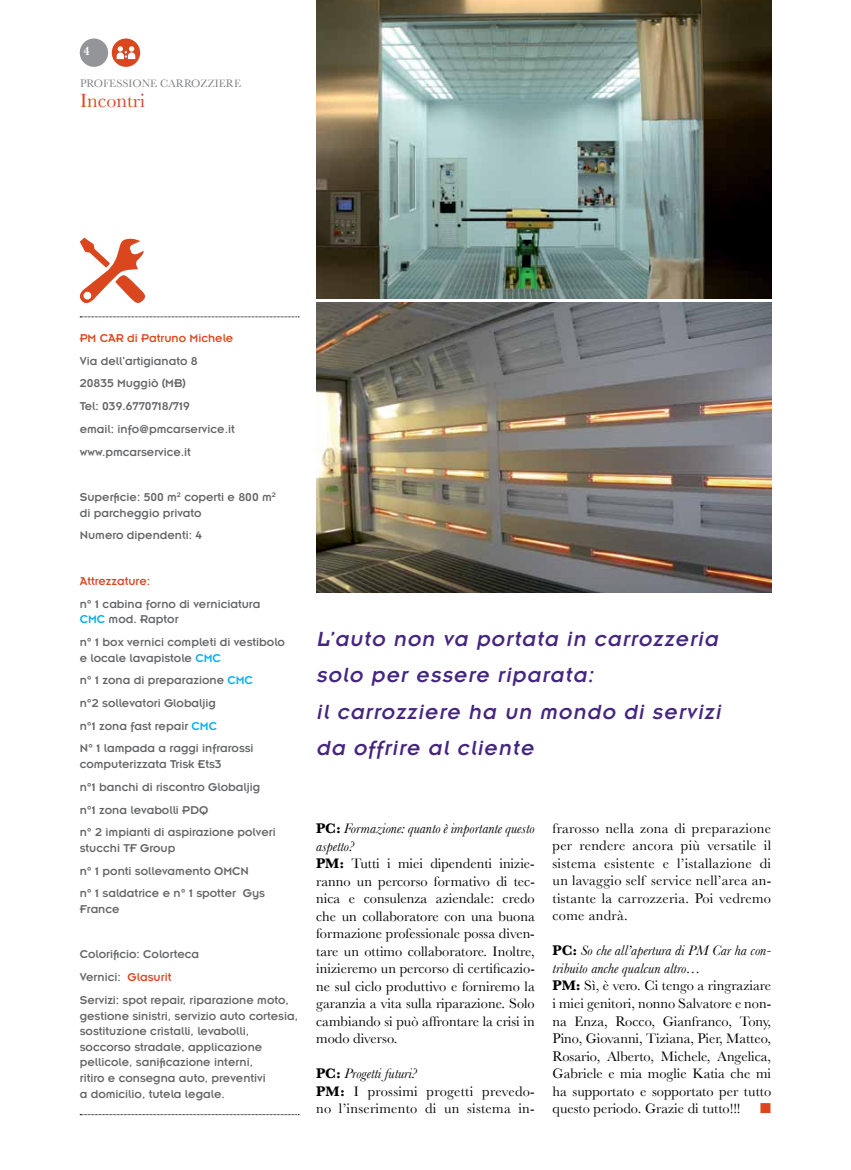
<style>
.page{position:relative;width:851px;height:1170px;background:#fff}
.page>*{position:absolute;margin:0;border:0;box-sizing:border-box;transform-origin:0 0}
.t1{font:italic 22.5px/36.2px "Insignia LT Std";color:#442580}
.t2{font:20px "Baskerville";color:#da471f}
.t3{font:14.38px/17.5px "Baskerville";color:#000}
.t4{font:14.38px/17.5px "Baskerville";letter-spacing:.02em;color:#000}
.t5{font:14.38px "Zapf Dingbats ITC";color:#da471f}
.t6{font:12.5px/22.8px "Insignia LT Std";color:#636466}
.t7{font:12.5px "Insignia LT Std";color:#da471f}
.t8{font:600 12.5px "Baskerville";color:#fff}
.t9{font:11.25px "Baskerville";color:#808285}
.s1{color:#00aeef}
.s2{color:#da471f}
.s3{font-weight:700}
.s4{font-style:italic}
</style>
<div class="page">
<div style="left:80px;top:38px;width:28px;height:29px;background:#939598;border-radius:50%"></div>
<div style="left:112px;top:38px;width:28px;height:29px;background:#da471f;border-radius:50%"></div>
<svg style="left:117px;top:46px;width:18px;height:13px"></svg>
<img style="left:316px;top:0;width:455px;height:299px">
<img style="left:316px;top:302px;width:455px;height:291px">
<svg style="left:80px;top:316px;width:219px;height:1px"></svg>
<svg style="left:80px;top:1114px;width:219px;height:1px"></svg>
<svg style="left:79px;top:238px;width:66px;height:66px"></svg>
<p class="t8" style="left:83px;top:43px;width:8px">4</p>
<p class="t9" style="left:80px;top:76px;width:162px">Professione carrozziere</p>
<h2 class="t2" style="left:80px;top:89px;width:66px">Incontri</h2>
<p class="t7" style="left:80px;top:331px;width:155px">PM CAR di Patruno Michele</p>
<p class="t6" style="left:80px;top:349px;width:156px">Via dell’artigianato 8<br>20835 Muggiò (MB)<br>Tel: 039.6770718/719<br>email: info@pmcarservice.it www.pmcarservice.it</p>
<p class="t6" style="left:80px;top:489px;width:197px;line-height:15.6px">Superficie: 500 m<sup>2</sup> coperti e 800 m<sup>2 </sup>di parcheggio privato</p>
<p class="t6" style="left:80px;top:524px;width:124px">Numero dipendenti: 4</p>
<p class="t7" style="left:80px;top:574px;width:72px">Attrezzature:</p>
<p class="t6" style="left:80px;top:595px;width:182px;line-height:15.6px">n° 1 cabina forno di verniciatura<br><span class="s1">CMC</span> mod. Raptor</p>
<p class="t6" style="left:80px;top:634px;width:207px;line-height:15.6px">n° 1 box vernici completi di vestibolo e locale lavapistole <span class="s1">CMC</span></p>
<p class="t6" style="left:80px;top:669px;width:175px">n° 1 zona di preparazione <span class="s1">CMC </span>n°2 sollevatori Globaljig<br>n°1 zona fast repair <span class="s1">CMC<br></span>N° 1 lampada a raggi infrarossi</p>
<p class="t6" style="left:80px;top:752px;width:197px">computerizzata Trisk Ets3<br>n°1 banchi di riscontro Globaljig n°1 zona levabolli PDQ<br>n° 2 impianti di aspirazione polveri</p>
<p class="t6" style="left:80px;top:836px;width:187px">stucchi TF Group<br>n° 1 ponti sollevamento OMCN<br>n° 1 saldatrice e n° 1 spotter Gys</p>
<p class="t6" style="left:80px;top:897px;width:41px">France</p>
<p class="t6" style="left:80px;top:943px;width:211px">Colorificio: Colorteca<br>Vernici: <span class="s2">Glasurit<br></span>Servizi: spot repair, riparazione moto,</p>
<p class="t6" style="left:80px;top:1007px;width:220px;line-height:15.6px">gestione sinistri, servizio auto cortesia, sostituzione cristalli, levabolli, soccorso stradale, applicazione pellicole, sanificazione interni,<br>ritiro e consegna auto, preventivi<br>a domicilio, tutela legale.</p>
<h1 class="t1" style="left:316px;top:620px;width:410px">L’auto non va portata in carrozzeria solo per essere riparata:<br>il carrozziere ha un mondo di servizi da offrire al cliente</h1>
<p class="t3" style="left:316px;top:819px;width:220px"><span class="s3">PC:</span> <span class="s4">Formazione: quanto è importante questo aspetto?<br></span><span class="s3">PM:</span> Tutti i miei dipendenti inizie&shy;ranno un percorso formativo di tec&shy;nica e consulenza aziendale: credo che un collaboratore con una buona formazione professionale possa diven&shy;tare un ottimo collaboratore. Inoltre, inizieremo un percorso di certificazio&shy;ne sul ciclo produttivo e forniremo la garanzia a vita sulla riparazione. Solo cambiando si può affrontare la crisi in modo diverso.</p>
<p class="t4" style="left:316px;top:1064px;width:220px"><span class="s3">PC:</span> <span class="s4">Progetti futuri?<br></span><span class="s3">PM:</span> I prossimi progetti prevedo&shy;no l’inserimento di un sistema in-</p>
<p class="t3" style="left:552px;top:819px;width:220px;text-align:justify">frarosso nella zona di preparazione per rendere ancora più versatile il sistema esistente e l’istallazione di un lavaggio self service nell’area an&shy;tistante la carrozzeria. Poi vedremo come andrà.</p>
<p class="t3" style="left:552px;top:941px;width:220px"><span class="s3">PC:</span> <span class="s4">So che all’apertura di PM Car ha con&shy;tribuito anche qualcun altro…<br></span><span class="s3">PM:</span> Sì, è vero. Ci tengo a ringraziare i miei genitori, nonno Salvatore e non&shy;na Enza, Rocco, Gianfranco, Tony, Pino, Giovanni, Tiziana, Pier, Matteo, Rosario, Alberto, Michele, Angelica, Gabriele e mia moglie Katia che mi ha supportato e sopportato per tutto questo periodo. Grazie di tutto!!!</p>
<p class="t5" style="left:760px;top:1101px;width:12px">■</p>
</div>
